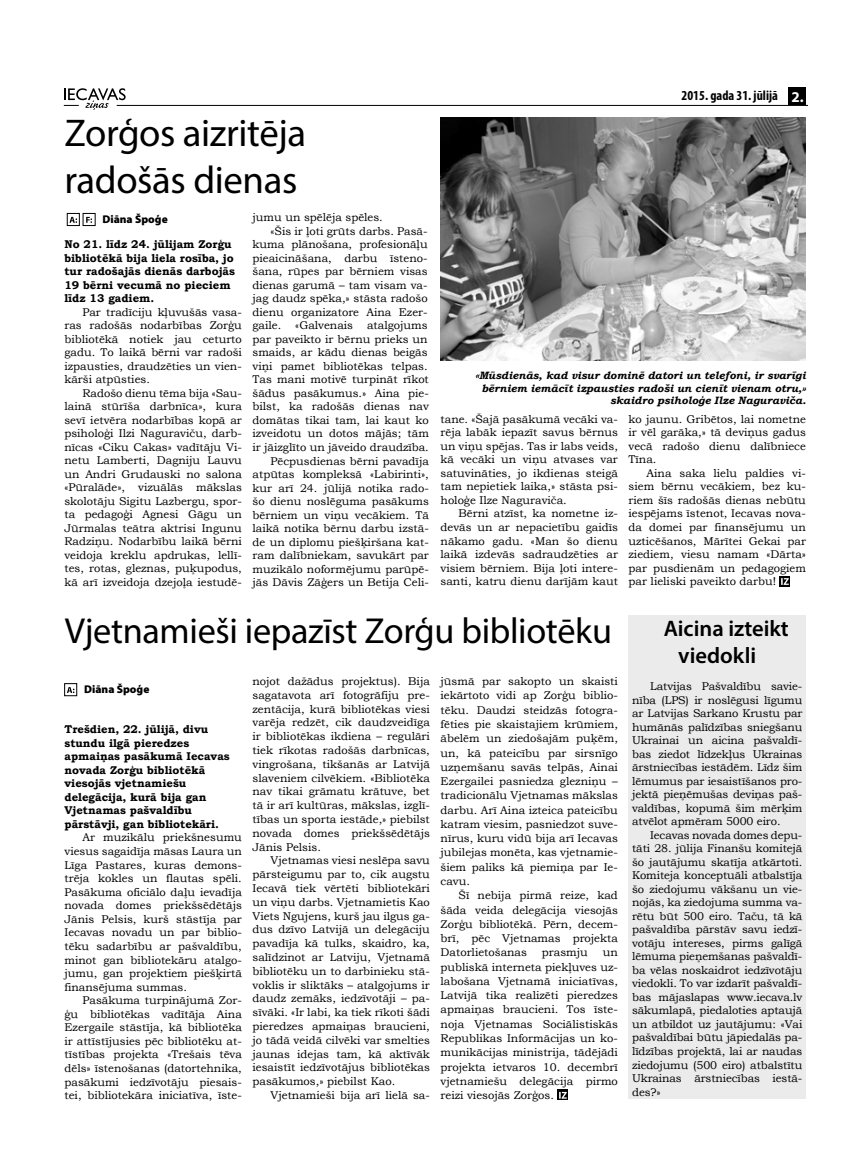
<style>
.page{position:relative;width:851px;height:1170px;background:#fff}
.page>*{position:absolute;margin:0;border:0;box-sizing:border-box;transform-origin:0 0}
.t1{font:38.75px/46.5px "Myriad Pro";letter-spacing:-.01em;color:#000}
.t2{font:36.25px "Myriad Pro";letter-spacing:-.01em;color:#000}
.t3{font:600 22.5px/27px "Myriad Pro";color:#000}
.t4{font:700 condensed 13.75px "Myriad Pro";color:#000}
.t5{font:11.25px/13.5px "Bookman Old Style";color:#000;text-align:justify}
.t6{font:700 11.25px/13.5px "Bookman Old Style";color:#000}
.t7{font:900 11.25px "Myriad Pro";color:#000}
.t8{font:italic 700 10.62px/12.8px "Bookman Old Style";color:#000;text-align:right}
.s1{font-stretch:normal;font-size:15px;color:#fff}
</style>
<div class="page">
<hr style="left:117px;top:105px;width:689px;height:1px;background:#000">
<svg style="left:64px;top:88px;width:62px;height:22px"></svg>
<div style="left:788px;top:87px;width:18px;height:18px;background:#000"></div>
<svg style="left:557px;top:1089px;width:11px;height:11px"></svg>
<svg style="left:559px;top:1091px;width:7px;height:7px"></svg>
<div style="left:628px;top:615px;width:177px;height:483px;background:#ebebec"></div>
<svg style="left:67px;top:687px;width:7px;height:6px"></svg>
<div style="left:64px;top:683px;width:13px;height:12px;border:1px solid #000"></div>
<div style="left:779px;top:575px;width:11px;height:11px;background:#000"></div>
<svg style="left:781px;top:578px;width:7px;height:7px"></svg>
<svg style="left:69px;top:217px;width:8px;height:6px"></svg>
<div style="left:67px;top:213px;width:12px;height:13px;border:1px solid #000"></div>
<svg style="left:86px;top:217px;width:6px;height:6px"></svg>
<div style="left:83px;top:213px;width:12px;height:13px;border:1px solid #000"></div>
<img style="left:440px;top:117px;width:365px;height:243px">
<h1 class="t1" style="left:64px;top:109px;width:243px">Zorģos aizritēja radošās dienas</h1>
<p class="t5" style="left:252px;top:211px;width:132px">jumu un spēlēja spēles.</p>
<p class="t5" style="left:270px;top:224px;width:158px">«Šis ir ļoti grūts darbs. Pasā-</p>
<p class="t5" style="left:252px;top:238px;width:176px">kuma plānošana, profesionāļu</p>
<p class="t5" style="left:252px;top:251px;width:177px">pieaicināšana, darbu īsteno-</p>
<p class="t5" style="left:252px;top:265px;width:177px">šana, rūpes par bērniem visas</p>
<p class="t5" style="left:252px;top:278px;width:177px">dienas garumā – tam visam va-</p>
<p class="t5" style="left:252px;top:292px;width:176px">jag daudz spēka,» stāsta radošo</p>
<p class="t5" style="left:252px;top:305px;width:176px">dienu organizatore Aina Ezer-</p>
<p class="t5" style="left:252px;top:319px;width:177px">gaile. «Galvenais atalgojums</p>
<p class="t5" style="left:252px;top:332px;width:176px">par paveikto ir bērnu prieks un</p>
<p class="t5" style="left:252px;top:346px;width:176px">smaids, ar kādu dienas beigās</p>
<p class="t5" style="left:252px;top:359px;width:177px">viņi pamet bibliotēkas telpas.</p>
<p class="t5" style="left:252px;top:373px;width:178px">Tas mani motivē turpināt rīkot</p>
<p class="t5" style="left:252px;top:386px;width:178px">šādus pasākumus.» Aina pie-</p>
<p class="t5" style="left:252px;top:400px;width:178px">bilst, ka radošās dienas nav</p>
<p class="t5" style="left:252px;top:413px;width:178px">domātas tikai tam, lai kaut ko</p>
<p class="t5" style="left:252px;top:427px;width:178px">izveidotu un dotos mājās; tām</p>
<p class="t5" style="left:252px;top:440px;width:178px">ir jāizglīto un jāveido draudzība.</p>
<p class="t5" style="left:270px;top:454px;width:160px">Pēcpusdienas bērni pavadīja</p>
<p class="t5" style="left:252px;top:467px;width:178px">atpūtas kompleksā «Labirinti»,</p>
<p class="t5" style="left:252px;top:481px;width:178px">kur arī 24. jūlijā notika rado-</p>
<p class="t5" style="left:252px;top:494px;width:178px">šo dienu noslēguma pasākums</p>
<p class="t5" style="left:252px;top:508px;width:178px">bērniem un viņu vecākiem. Tā</p>
<p class="t5" style="left:252px;top:521px;width:178px">laikā notika bērnu darbu izstā-</p>
<p class="t5" style="left:252px;top:535px;width:178px">de un diplomu piešķiršana kat-</p>
<p class="t5" style="left:252px;top:548px;width:178px">ram dalībniekam, savukārt par</p>
<p class="t5" style="left:252px;top:562px;width:178px">muzikālo noformējumu parūpē-</p>
<p class="t5" style="left:252px;top:575px;width:178px">jās Dāvis Zāģers un Betija Celi-</p>
<p class="t7" style="left:102px;top:213px;width:67px">Diāna Špoģe</p>
<p class="t6" style="left:64px;top:237px;width:172px">No 21. līdz 24. jūlijam Zorģu bibliotēkā bija liela rosība, jo tur radošajās dienās darbojās<br>19 bērni vecumā no pieciem līdz 13 gadiem.</p>
<p class="t5" style="left:64px;top:305px;width:179px;text-indent:18px">Par tradīciju kļuvušās vasa&shy;ras radošās nodarbības Zorģu bibliotēkā notiek jau ceturto gadu. To laikā bērni var radoši izpausties, draudzēties un vien&shy;kārši atpūsties.</p>
<p class="t5" style="left:64px;top:386px;width:179px;text-indent:18px">Radošo dienu tēma bija «Sau&shy;lainā stūrīša darbnīca», kura sevī ietvēra nodarbības kopā ar psiholoģi Ilzi Naguraviču, darb&shy;nīcas «Ciku Cakas» vadītāju Vi&shy;netu Lamberti, Dagniju Lauvu un Andri Grudauski no salona «Pūralāde», vizuālās mākslas skolotāju Sigitu Lazbergu, spor&shy;ta pedagoģi Agnesi Gāgu un Jūrmalas teātra aktrisi Ingunu Radziņu. Nodarbību laikā bērni veidoja kreklu apdrukas, lellī&shy;tes, rotas, gleznas, puķupodus, kā arī izveidoja dzejoļa iestudē-</p>
<p class="t4" style="left:681px;top:87px;width:123px">2015. gada 31. jūlijā <span class="s1">2.</span></p>
<p class="t8" style="left:475px;top:368px;width:332px">«Mūsdienās, kad visur dominē datori un telefoni, ir svarīgi bērniem iemācīt izpausties radoši un cienīt vienam otru,» skaidro psiholoģe Ilze Naguraviča.</p>
<p class="t5" style="left:440px;top:412px;width:179px">tane. «Šajā pasākumā vecāki va&shy;rēja labāk iepazīt savus bērnus un viņu spējas. Tas ir labs veids, kā vecāki un viņu atvases var satuvināties, jo ikdienas steigā tam nepietiek laika,» stāsta psi&shy;holoģe Ilze Naguraviča.</p>
<p class="t5" style="left:440px;top:507px;width:179px;text-indent:18px">Bērni atzīst, ka nometne iz&shy;devās un ar nepacietību gaidīs nākamo gadu. «Man šo dienu laikā izdevās sadraudzēties ar visiem bērniem. Bija ļoti intere&shy;santi, katru dienu darījām kaut</p>
<p class="t5" style="left:628px;top:412px;width:179px">ko jaunu. Gribētos, lai nometne ir vēl garāka,» tā deviņus gadus vecā radošo dienu dalībniece Tīna.</p>
<p class="t5" style="left:628px;top:466px;width:179px;text-indent:18px">Aina saka lielu paldies vi&shy;siem bērnu vecākiem, bez ku&shy;riem šīs radošās dienas nebūtu iespējams īstenot, Iecavas nova&shy;da domei par finansējumu un uzticēšanos, Mārītei Gekai par ziediem, viesu namam «Dārta» par pusdienām un pedagogiem par lieliski paveikto darbu!</p>
<h2 class="t2" style="left:65px;top:609px;width:548px">Vjetnamieši iepazīst Zorģu bibliotēku</h2>
<p class="t7" style="left:84px;top:682px;width:67px">Diāna Špoģe</p>
<p class="t6" style="left:64px;top:722px;width:167px">Trešdien, 22. jūlijā, divu stundu ilgā pieredzes apmaiņas pasākumā Iecavas novada Zorģu bibliotēkā viesojās vjetnamiešu delegācija, kurā bija gan<br>Vjetnamas pašvaldību pārstāvji, gan bibliotekāri.</p>
<p class="t5" style="left:64px;top:830px;width:179px;text-indent:18px">Ar muzikālu priekšnesumu viesus sagaidīja māsas Laura un Līga Pastares, kuras demons&shy;trēja kokles un flautas spēli.<br>Pasākuma oficiālo daļu ievadīja novada domes priekšsēdētājs Jānis Pelsis, kurš stāstīja par Iecavas novadu un par biblio&shy;tēku sadarbību ar pašvaldību, minot gan bibliotekāru atalgo&shy;jumu, gan projektiem piešķirtā finansējuma summas.</p>
<p class="t5" style="left:64px;top:993px;width:179px;text-indent:18px">Pasākuma turpinājumā Zor&shy;ģu bibliotēkas vadītāja Aina Ezergaile stāstīja, kā bibliotēka ir attīstījusies pēc bibliotēku at&shy;tīstības projekta «Trešais tēva dēls» īstenošanas (datortehnika, pasākumi iedzīvotāju piesais&shy;tei, bibliotekāra iniciatīva, īste-</p>
<p class="t5" style="left:252px;top:674px;width:179px">nojot dažādus projektus). Bija sagatavota arī fotogrāfiju pre&shy;zentācija, kurā bibliotēkas viesi varēja redzēt, cik daudzveidīga ir bibliotēkas ikdiena – regulāri tiek rīkotas radošās darbnīcas, vingrošana, tikšanās ar Latvijā slaveniem cilvēkiem. «Bibliotēka nav tikai grāmatu krātuve, bet tā ir arī kultūras, mākslas, izglī&shy;tības un sporta iestāde,» piebilst novada domes priekšsēdētājs Jānis Pelsis.</p>
<p class="t5" style="left:252px;top:853px;width:179px;text-indent:18px">Vjetnamas viesi neslēpa savu pārsteigumu par to, cik augstu Iecavā tiek vērtēti bibliotekāri un viņu darbs. Vjetnamietis Kao Viets Ngujens, kurš jau ilgus ga&shy;dus dzīvo Latvijā un delegāciju pavadīja kā tulks, skaidro, ka, salīdzinot ar Latviju, Vjetnamā bibliotēku un to darbinieku stā&shy;voklis ir sliktāks – atalgojums ir daudz zemāks, iedzīvotāji – pa&shy;sīvāki. «Ir labi, ka tiek rīkoti šādi pieredzes apmaiņas braucieni, jo tādā veidā cilvēki var smelties jaunas idejas tam, kā aktīvāk iesaistīt iedzīvotājus bibliotēkas pasākumos,» piebilst Kao.</p>
<p class="t5" style="left:270px;top:1088px;width:161px">Vjetnamieši bija arī lielā sa-</p>
<p class="t5" style="left:440px;top:674px;width:179px;line-height:14.2px">jūsmā par sakopto un skaisti iekārtoto vidi ap Zorģu biblio&shy;tēku. Daudzi steidzās fotogra&shy;fēties pie skaistajiem krūmiem, ābelēm un ziedošajām puķēm, un, kā pateicību par sirsnīgo uzņemšanu savās telpās, Ainai Ezergailei pasniedza glezniņu – tradicionālu Vjetnamas mākslas darbu. Arī Aina izteica pateicību katram viesim, pasniedzot suve&shy;nīrus, kuru vidū bija arī Iecavas jubilejas monēta, kas vjetnamie&shy;šiem paliks kā piemiņa par Ie&shy;cavu.</p>
<p class="t5" style="left:440px;top:888px;width:179px;line-height:14.2px;text-indent:18px">Šī nebija pirmā reize, kad šāda veida delegācija viesojās Zorģu bibliotēkā. Pērn, decem&shy;brī, pēc Vjetnamas projekta Datorlietošanas</p>
<p class="t5" style="left:542px;top:945px;width:47px">prasmju</p>
<p class="t5" style="left:440px;top:945px;width:179px;line-height:14.2px;text-indent:162px">un publiskā interneta piekļuves uz&shy;labošana Vjetnamā iniciatīvas, Latvijā tika realizēti pieredzes apmaiņas braucieni. Tos īste&shy;noja Vjetnamas Sociālistiskās Republikas Informācijas un ko&shy;munikācijas ministrija, tādējādi projekta ietvaros 10. decembrī vjetnamiešu delegācija pirmo reizi viesojās Zorģos.</p>
<h3 class="t3" style="left:678px;top:614px;width:112px;text-indent:-15px">Aicina izteikt viedokli</h3>
<p class="t5" style="left:632px;top:679px;width:172px;text-indent:18px">Latvijas Pašvaldību savie&shy;nība (LPS) ir noslēgusi līgumu ar Latvijas Sarkano Krustu par humānās palīdzības sniegšanu Ukrainai un aicina pašvaldī&shy;bas ziedot līdzekļus Ukrainas ārstniecības iestādēm. Līdz šim lēmumus par iesaistīšanos pro&shy;jektā pieņēmušas deviņas paš&shy;valdības, kopumā šim mērķim atvēlot apmēram 5000 eiro.</p>
<p class="t5" style="left:632px;top:828px;width:172px;text-indent:18px">Iecavas novada domes depu&shy;tāti 28. jūlija Finanšu komitejā šo jautājumu skatīja atkārtoti.<br>Komiteja konceptuāli atbalstīja šo ziedojumu vākšanu un vie&shy;nojās, ka ziedojuma summa va&shy;rētu būt 500 eiro. Taču, tā kā pašvaldība pārstāv savu iedzī&shy;votāju intereses, pirms galīgā lēmuma pieņemšanas pašvaldī&shy;ba vēlas noskaidrot iedzīvotāju viedokli. To var izdarīt pašvaldī&shy;bas mājaslapas www.iecava.lv sākumlapā, piedaloties aptaujā un atbildot uz jautājumu: «Vai pašvaldībai būtu jāpiedalās pa&shy;līdzības projektā, lai ar naudas ziedojumu (500 eiro) atbalstītu Ukrainas ārstniecības iestā&shy;des?»</p>
</div>
